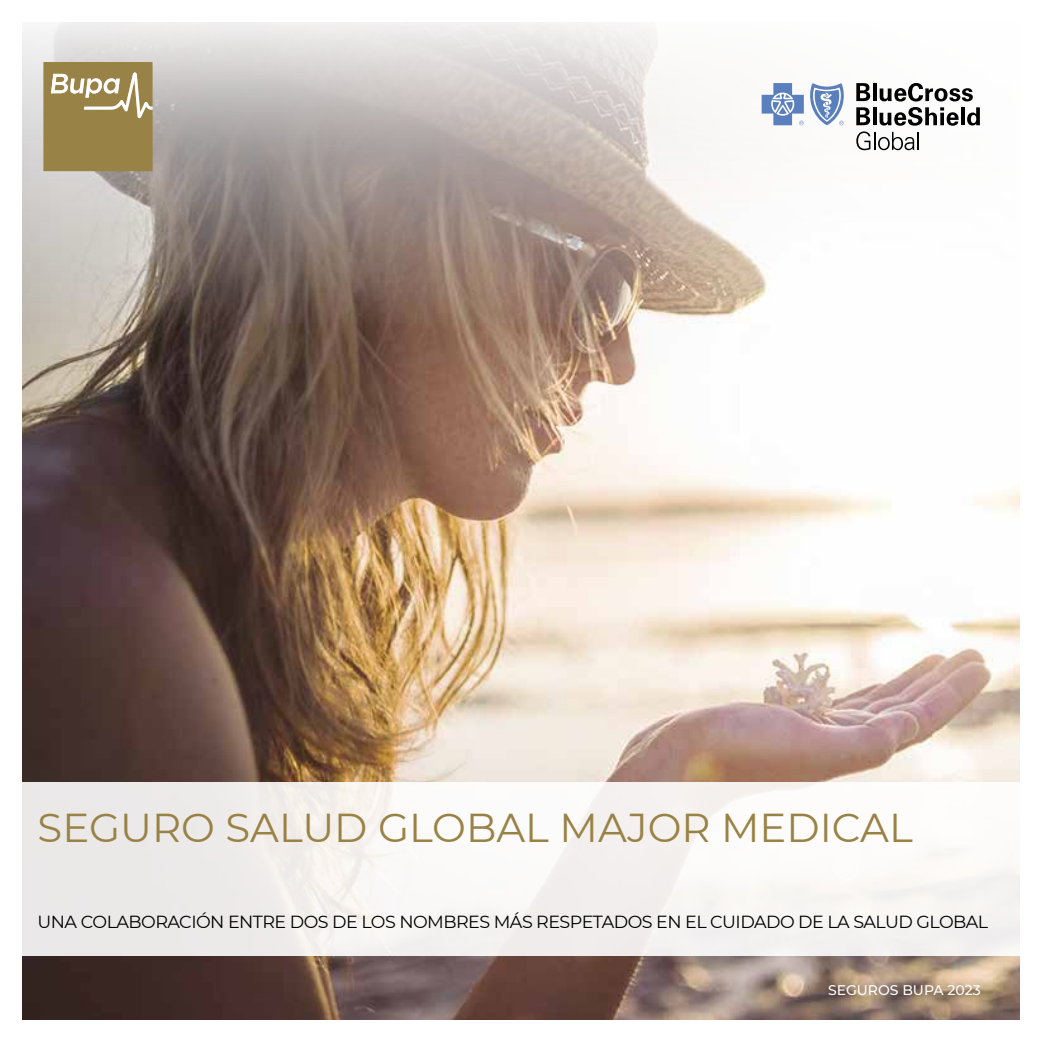
<style>
.page{position:relative;width:1042px;height:1042px;background:#fff}
.page>*{position:absolute;margin:0;border:0;box-sizing:border-box;transform-origin:0 0}
.t1{font:40.25px "Montserrat";color:#998245}
.t2{font:17.5px "Montserrat";letter-spacing:-.03em;color:#000}
.t3{font:500 14px "Montserrat";color:#fff}
</style>
<div class="page">
<img style="left:22px;top:327px;width:997px;height:692px">
<div style="left:820px;top:976px;width:168px;height:28px;background:#000;opacity:.5"></div>
<svg style="left:318px;top:327px;width:702px;height:194px"></svg>
<svg style="left:22px;top:22px;width:888px;height:305px"></svg>
<div style="left:0;top:782px;width:1042px;height:173px;background:#f5f2f0"></div>
<svg style="left:761px;top:83px;width:83px;height:42px"></svg>
<svg style="left:856px;top:83px;width:124px;height:67px"></svg>
<svg style="left:43px;top:62px;width:110px;height:109px;background:#a28e57"></svg>
<h1 class="t1" style="left:38px;top:800px;width:876px">SEGURO SALUD GLOBAL MAJOR MEDICAL</h1>
<p class="t2" style="left:38px;top:910px;width:952px">UNA COLABORACIÓN ENTRE DOS DE LOS NOMBRES MÁS RESPETADOS EN EL CUIDADO DE LA SALUD GLOBAL</p>
<p class="t3" style="left:828px;top:980px;width:154px">SEGUROS BUPA 2023</p>
</div>
